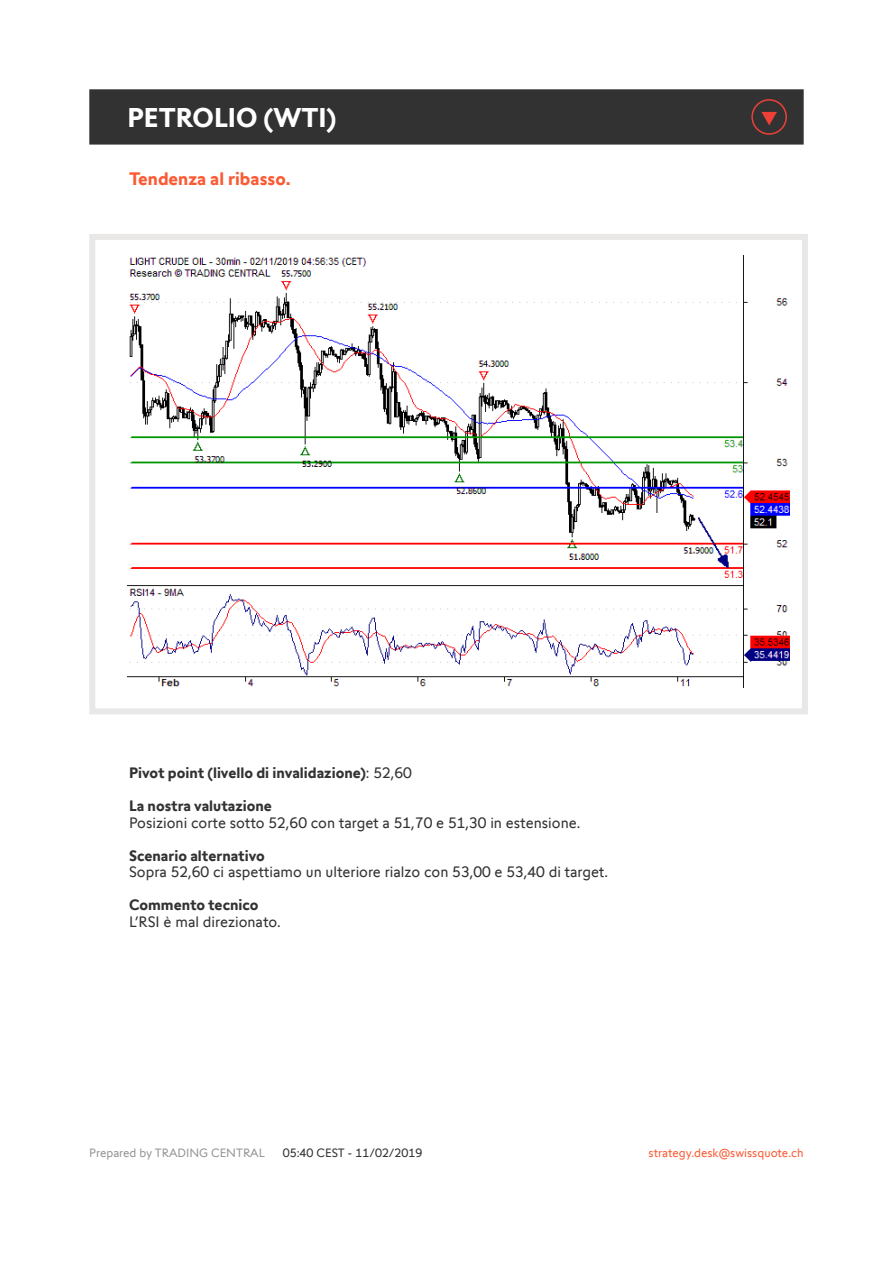
<style>
.page{position:relative;width:893px;height:1263px;background:#fff}
.page>*{position:absolute;margin:0;border:0;box-sizing:border-box;transform-origin:0 0}
.t1{font:700 27px "Swissquote CT";color:#fff}
.t2{font:700 18px "Swissquote CT";color:#fa5b35}
.t3{font:15px "Swissquote CT";color:#323232}
.t4{font:700 15px "Swissquote CT";color:#323232}
.t5{font:12px "Swissquote CT";color:#fa5b35}
.t6{font:12px "Swissquote CT";color:#939598}
.t7{font:12px "Swissquote CT";color:#323232}
.s1{font-weight:400}
</style>
<div class="page">
<div style="left:89px;top:234px;width:719px;height:480px;border:6px solid #e9e8e7"></div>
<div style="left:89px;top:89px;width:715px;height:56px;background:#323232;border:2px solid #323232"></div>
<img style="left:128px;top:255px;width:661px;height:432px">
<svg style="left:751px;top:99px;width:36px;height:36px"></svg>
<h1 class="t1" style="left:128px;top:101px;width:210px">PETROLIO (WTI)</h1>
<p class="t2" style="left:129px;top:168px;width:163px">Tendenza al ribasso.</p>
<p class="t4" style="left:129px;top:764px;width:284px">Pivot point (livello di invalidazione)<span class="s1">: 52,60</span></p>
<p class="t4" style="left:129px;top:797px;width:144px">La nostra valutazione</p>
<p class="t3" style="left:129px;top:814px;width:453px">Posizioni corte sotto 52,60 con target a 51,70 e 51,30 in estensione.</p>
<p class="t4" style="left:129px;top:846px;width:137px">Scenario alternativo</p>
<p class="t3" style="left:129px;top:863px;width:481px">Sopra 52,60 ci aspettiamo un ulteriore rialzo con 53,00 e 53,40 di target.</p>
<p class="t4" style="left:129px;top:896px;width:131px">Commento tecnico</p>
<p class="t3" style="left:129px;top:913px;width:153px">L’RSI è mal direzionato.</p>
<p class="t6" style="left:89px;top:1145px;width:177px">Prepared by TRADING CENTRAL</p>
<p class="t7" style="left:283px;top:1145px;width:141px">05:40 CEST - 11/02/2019</p>
<p class="t5" style="left:649px;top:1145px;width:157px">strategy.desk@swissquote.ch</p>
</div>
